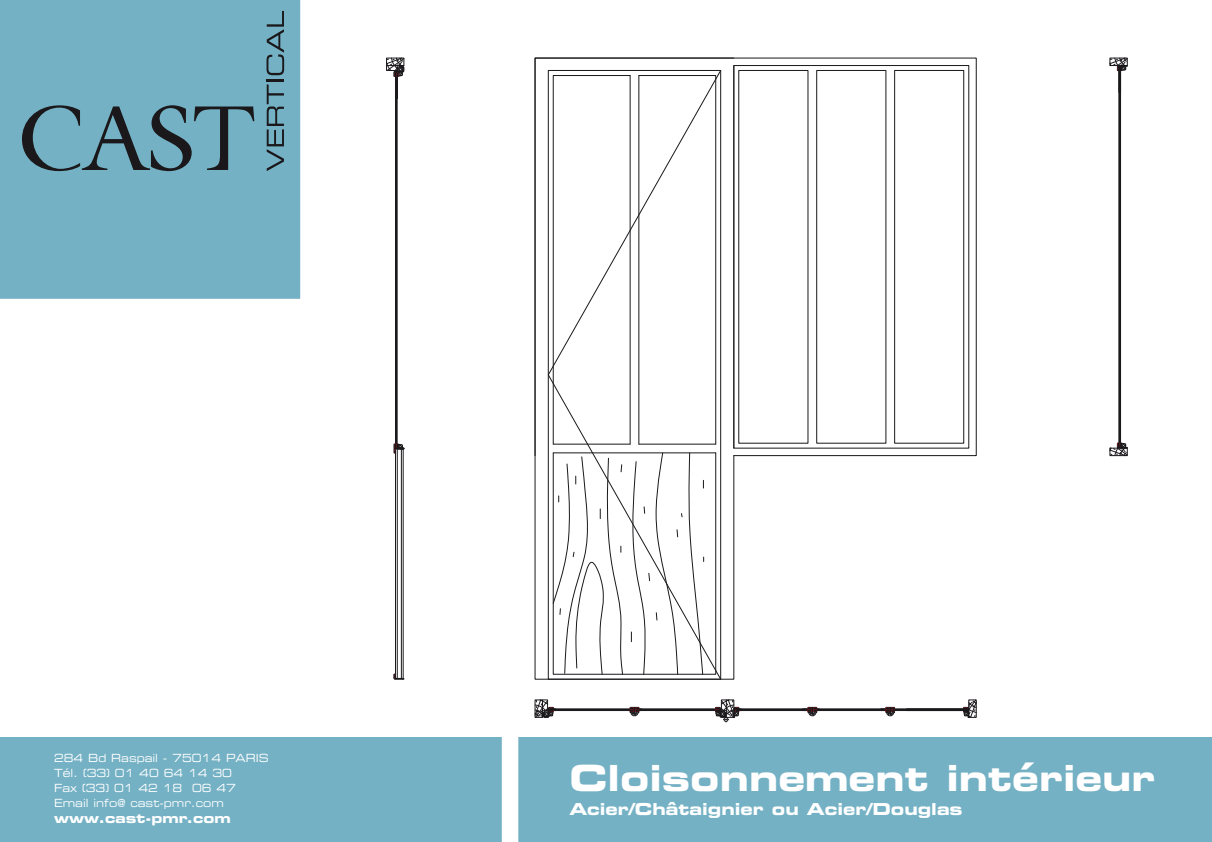
<style>
.page{position:relative;width:1212px;height:842px;background:#fff}
.page>*{position:absolute;margin:0;border:0;box-sizing:border-box;transform-origin:0 0}
.t1{font:36px "Eurostile Bold Extended Two";color:#fff}
.t2{font:16.5px "Eurostile Bold Extended Two";color:#fff}
.t3{font:13.5px "Eurostile Bold Extended Two";color:#fff}
.t4{font:11.25px/15px "Eurostile Extended Two";color:#fff;scale:.9 1}
</style>
<div class="page">
<div style="left:0;top:0;width:301px;height:299px;background:#74b1c4"></div>
<svg style="left:22px;top:105px;width:232px;height:66px;background:#5f8d9c"></svg>
<svg style="left:267px;top:85px;width:17px;height:86px"></svg>
<hr style="left:267px;top:79px;width:17px;height:3px;background:#1a181b">
<svg style="left:267px;top:11px;width:17px;height:64px"></svg>
<div style="left:0;top:737px;width:1212px;height:105px;background:#74b1c4"></div>
<div style="left:502px;top:737px;width:17px;height:105px;background:#fff"></div>
<svg style="left:734px;top:58px;width:243px;height:398px"></svg>
<div style="left:816px;top:70px;width:70px;height:373px;border:1px solid #1a181b"></div>
<div style="left:894px;top:70px;width:70px;height:373px;border:1px solid #1a181b"></div>
<svg style="left:535px;top:58px;width:199px;height:622px"></svg>
<hr style="left:733px;top:66px;width:1px;height:382px;background:#1a181b">
<hr style="left:817px;top:710px;width:69px;height:1px;background:#1a181b">
<hr style="left:739px;top:710px;width:69px;height:1px;background:#1a181b">
<hr style="left:734px;top:709px;width:78px;height:1px;background:#1a181b">
<hr style="left:813px;top:709px;width:76px;height:1px;background:#1a181b">
<svg style="left:803px;top:707px;width:16px;height:10px"></svg>
<hr style="left:553px;top:710px;width:81px;height:1px;background:#1a181b">
<hr style="left:553px;top:709px;width:81px;height:1px;background:#1a181b">
<svg style="left:963px;top:699px;width:14px;height:19px"></svg>
<hr style="left:891px;top:709px;width:76px;height:1px;background:#1a181b">
<hr style="left:891px;top:710px;width:76px;height:1px;background:#1a181b">
<svg style="left:881px;top:707px;width:16px;height:9px"></svg>
<hr style="left:395px;top:98px;width:1px;height:350px;background:#1a181b">
<hr style="left:397px;top:72px;width:1px;height:376px;background:#1a181b">
<hr style="left:396px;top:72px;width:1px;height:376px;background:#1a181b">
<div style="left:395px;top:449px;width:8px;height:230px;border:1px solid #1a181b"></div>
<svg style="left:394px;top:444px;width:10px;height:10px"></svg>
<svg style="left:393px;top:674px;width:11px;height:6px"></svg>
<hr style="left:397px;top:449px;width:1px;height:229px;background:#1a181b">
<hr style="left:401px;top:449px;width:1px;height:229px;background:#1a181b">
<svg style="left:548px;top:70px;width:173px;height:610px"></svg>
<hr style="left:630px;top:76px;width:1px;height:368px;background:#1a181b">
<hr style="left:639px;top:76px;width:1px;height:368px;background:#1a181b">
<svg style="left:553px;top:456px;width:70px;height:219px"></svg>
<svg style="left:689px;top:452px;width:15px;height:223px"></svg>
<svg style="left:631px;top:461px;width:19px;height:214px"></svg>
<svg style="left:656px;top:452px;width:26px;height:223px"></svg>
<svg style="left:1109px;top:57px;width:19px;height:399px"></svg>
<svg style="left:386px;top:58px;width:18px;height:40px"></svg>
<svg style="left:630px;top:699px;width:112px;height:23px"></svg>
<svg style="left:534px;top:699px;width:22px;height:19px"></svg>
<p class="t4" style="left:54px;top:750px;width:240px">284 Bd Raspail - 75014 PARIS<br>Tél. (33) 01 40 64 14 30<br>Fax (33) 01 42 18 06 47<br>Email info@ cast-pmr.com</p>
<p class="t3" style="left:54px;top:809px;width:178px">www.cast-pmr.com</p>
<h1 class="t1" style="left:569px;top:753px;width:588px">Cloisonnement intérieur</h1>
<h2 class="t2" style="left:569px;top:798px;width:395px">Acier/Châtaignier ou Acier/Douglas</h2>
</div>
